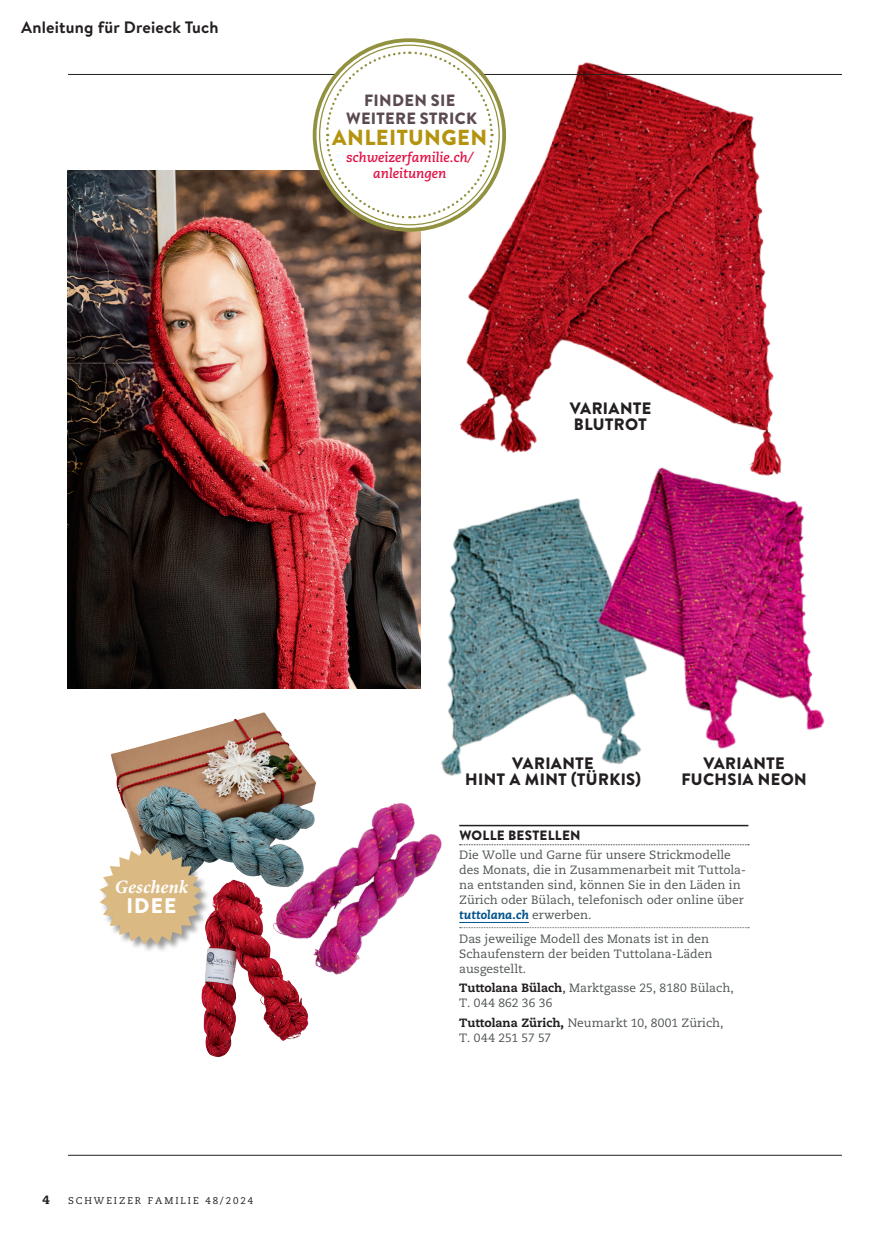
<style>
.page{position:relative;width:893px;height:1234px;background:#fff}
.page>*{position:absolute;margin:0;border:0;box-sizing:border-box;transform-origin:0 0}
.t1{font:900 21.75px "Brandon Grotesque";letter-spacing:.02em;color:#b4940f}
.t2{font:900 21.15px "Brandon Text";color:#fff}
.t3{font:italic 700 18.9px "Minion Pro";letter-spacing:.005em;color:#fff}
.t4{font:900 16.5px/16.5px "Brandon Text";letter-spacing:.025em;color:#231f20;text-align:center}
.t5{font:700 16.5px "Brandon Text";letter-spacing:.01em;color:#231f20}
.t6{font:900 16.35px/17.7px "Brandon Grotesque";letter-spacing:.02em;color:#5b4a4e;text-align:center}
.t7{font:italic 700 13.5px/16.5px "Caecilia";color:#e21347;text-align:center}
.t8{font:900 13.5px "Brandon Grotesque";letter-spacing:.02em;color:#231f20}
.t9{font:12px/15px "Caecilia";color:#4d5451}
.t10{font:800 12px "Caecilia";color:#231f20}
.t11{font:9.75px "Caecilia";letter-spacing:.2em;color:#231f20}
.s1{font-weight:800;font-style:italic;color:#00538b}
.s2{font-weight:800;color:#231f20}
.s3{color:#231f20}
</style>
<div class="page">
<hr style="left:68px;top:1154px;width:774px;height:1px;background:#231f20">
<img style="left:67px;top:170px;width:354px;height:518px">
<img style="left:430px;top:40px;width:344px;height:393px">
<img style="left:313px;top:433px;width:433px;height:413px">
<img style="left:532px;top:412px;width:293px;height:389px">
<hr style="left:68px;top:74px;width:774px;height:1px;background:#231f20">
<svg style="left:316px;top:42px;width:186px;height:186px"></svg>
<div style="left:313px;top:38px;width:193px;height:194px;border:4px solid #91913f;border-radius:50%"></div>
<svg style="left:325px;top:50px;width:169px;height:170px"></svg>
<hr style="left:459px;top:824px;width:289px;height:2px;background:#231f20">
<svg style="left:480px;top:844px;width:269px;height:1px"></svg>
<hr style="left:459px;top:922px;width:70px;height:1px;background:#00538b">
<svg style="left:480px;top:927px;width:269px;height:1px"></svg>
<img style="left:201px;top:909px;width:108px;height:148px">
<img style="left:99px;top:693px;width:267px;height:216px">
<img style="left:236px;top:753px;width:244px;height:258px">
<div style="left:100px;top:847px;width:111px;height:106px;background:#231f20;opacity:.45"></div>
<svg style="left:100px;top:847px;width:102px;height:97px"></svg>
<h3 class="t5" style="left:21px;top:16px;width:199px">Anleitung für Dreieck Tuch</h3>
<h3 class="t6" style="left:346px;top:92px;width:132px">FINDEN SIE<br>WEITERE STRICK</h3>
<h1 class="t1" style="left:332px;top:122px;width:156px">ANLEITUNGEN</h1>
<p class="t7" style="left:346px;top:149px;width:128px">schweizerfamilie.ch/ anleitungen</p>
<h3 class="t4" style="left:570px;top:399px;width:83px;text-align:left">VARIANTE<br>BLUTROT</h3>
<h3 class="t3" style="left:115px;top:873px;width:75px">Geschenk</h3>
<h2 class="t2" style="left:126px;top:891px;width:51px">IDEE</h2>
<p class="t10" style="left:43px;top:1192px;width:9px">4</p>
<p class="t11" style="left:68px;top:1194px;width:187px">SCHWEIZER FAMILIE 48/2024</p>
<h3 class="t4" style="left:465px;top:754px;width:177px">VARIANTE<br>HINT A MINT (TÜRKIS)</h3>
<h3 class="t4" style="left:681px;top:754px;width:127px">VARIANTE<br>FUCHSIA NEON</h3>
<p class="t8" style="left:459px;top:825px;width:123px">WOLLE BESTELLEN</p>
<p class="t9" style="left:459px;top:847px;width:288px">Die Wolle und Garne für unsere Strickmodelle des Monats, die in Zusammenarbeit mit Tuttola&shy;na entstanden sind, können Sie in den Läden in Zürich oder Bülach, telefonisch oder online über <span class="s1">tuttolana.ch</span> erwerben.</p>
<p class="t9" style="left:459px;top:931px;width:255px">Das jeweilige Modell des Monats ist in den<br>Schaufenstern der beiden Tuttolana-Läden ausgestellt.</p>
<p class="t9" style="left:459px;top:980px;width:276px"><span class="s2">Tuttolana Bülach</span><span class="s3">,</span> Marktgasse 25, 8180 Bülach,<br>T. 044 862 36 36</p>
<p class="t9" style="left:459px;top:1014px;width:266px"><span class="s2">Tuttolana Zürich,</span> Neumarkt 10, 8001 Zürich,<br>T. 044 251 57 57</p>
</div>
